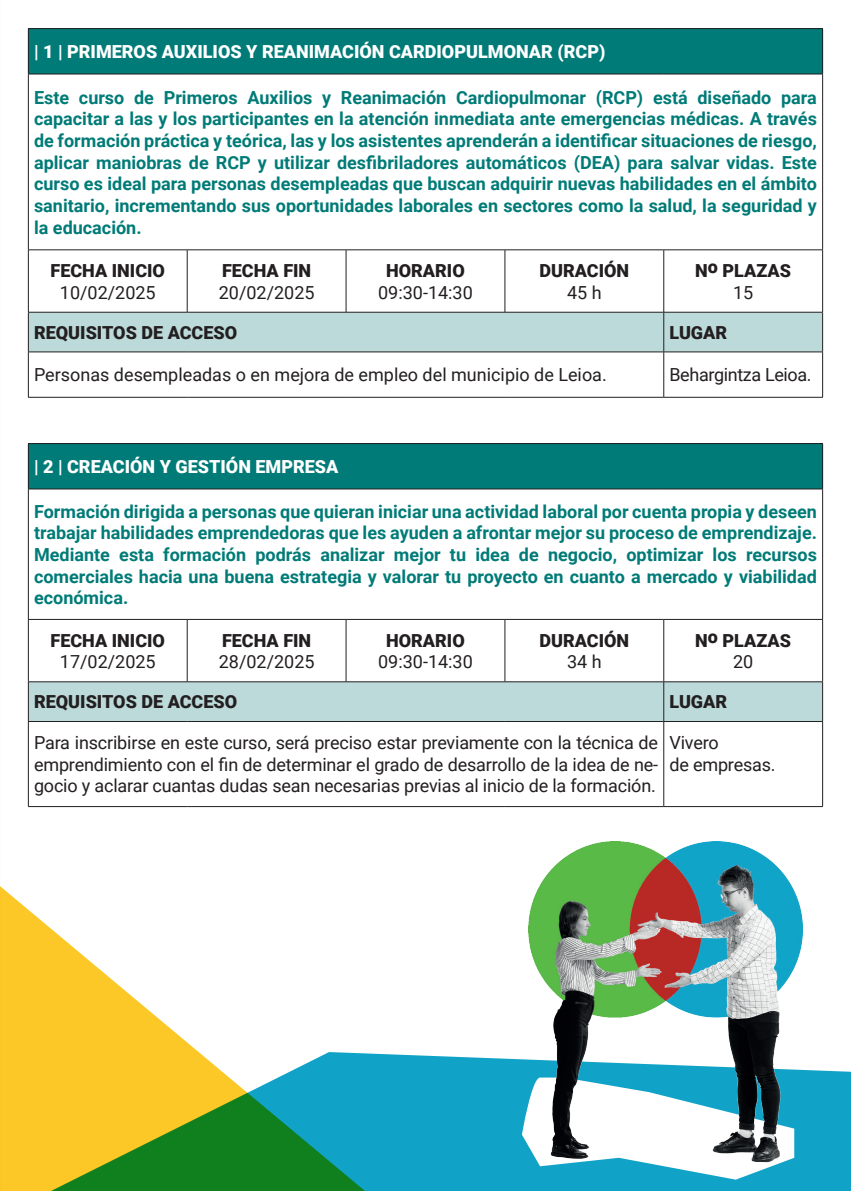
<style>
.page{position:relative;width:851px;height:1191px;background:#fff}
.page>*{position:absolute;margin:0;border:0;box-sizing:border-box;transform-origin:0 0}
.t1{font:700 18px/21.6px "Roboto";color:#007b77;text-align:justify}
.t2{font:18px/21.6px "Roboto";color:#231f20;text-align:justify}
.t3{font:900 18px "Roboto";color:#231f20}
.t4{font:900 18px "Roboto";color:#fff}
.t5{font:18px "Roboto";letter-spacing:-.02em;color:#231f20}
</style>
<div class="page">
<div style="left:28px;top:29px;width:794px;height:45px;background:#007b77"></div>
<svg style="left:29px;top:250px;width:793px;height:147px"></svg>
<div style="left:29px;top:313px;width:793px;height:38px;background:#bcdada"></div>
<hr style="left:28px;top:28px;width:159px;height:1px;background:#231f20">
<hr style="left:28px;top:29px;width:1px;height:45px;background:#231f20">
<hr style="left:187px;top:28px;width:159px;height:1px;background:#231f20">
<hr style="left:346px;top:28px;width:159px;height:1px;background:#231f20">
<hr style="left:505px;top:28px;width:158px;height:1px;background:#231f20">
<hr style="left:663px;top:28px;width:159px;height:1px;background:#231f20">
<hr style="left:822px;top:29px;width:1px;height:45px;background:#231f20">
<hr style="left:28px;top:74px;width:159px;height:1px;background:#231f20">
<hr style="left:28px;top:74px;width:1px;height:175px;background:#231f20">
<hr style="left:187px;top:74px;width:159px;height:1px;background:#231f20">
<hr style="left:346px;top:74px;width:159px;height:1px;background:#231f20">
<hr style="left:505px;top:74px;width:158px;height:1px;background:#231f20">
<hr style="left:663px;top:74px;width:159px;height:1px;background:#231f20">
<hr style="left:822px;top:74px;width:1px;height:175px;background:#231f20">
<hr style="left:28px;top:249px;width:159px;height:1px;background:#231f20">
<hr style="left:28px;top:250px;width:1px;height:62px;background:#231f20">
<hr style="left:187px;top:249px;width:159px;height:1px;background:#231f20">
<hr style="left:187px;top:250px;width:1px;height:62px;background:#231f20">
<hr style="left:346px;top:249px;width:159px;height:1px;background:#231f20">
<hr style="left:345px;top:250px;width:1px;height:62px;background:#231f20">
<hr style="left:505px;top:249px;width:158px;height:1px;background:#231f20">
<hr style="left:504px;top:250px;width:1px;height:62px;background:#231f20">
<hr style="left:663px;top:249px;width:159px;height:1px;background:#231f20">
<hr style="left:663px;top:250px;width:1px;height:62px;background:#231f20">
<hr style="left:822px;top:250px;width:1px;height:62px;background:#231f20">
<hr style="left:28px;top:312px;width:159px;height:1px;background:#231f20">
<hr style="left:28px;top:312px;width:1px;height:40px;background:#231f20">
<hr style="left:187px;top:312px;width:159px;height:1px;background:#231f20">
<hr style="left:346px;top:312px;width:159px;height:1px;background:#231f20">
<hr style="left:663px;top:312px;width:1px;height:40px;background:#231f20">
<hr style="left:822px;top:312px;width:1px;height:40px;background:#231f20">
<hr style="left:28px;top:351px;width:159px;height:1px;background:#231f20">
<hr style="left:28px;top:352px;width:1px;height:45px;background:#231f20">
<hr style="left:187px;top:351px;width:159px;height:1px;background:#231f20">
<hr style="left:346px;top:351px;width:159px;height:1px;background:#231f20">
<hr style="left:505px;top:351px;width:158px;height:1px;background:#231f20">
<hr style="left:663px;top:352px;width:1px;height:45px;background:#231f20">
<hr style="left:822px;top:352px;width:1px;height:45px;background:#231f20">
<hr style="left:28px;top:397px;width:159px;height:1px;background:#231f20">
<hr style="left:187px;top:397px;width:159px;height:1px;background:#231f20">
<hr style="left:346px;top:397px;width:159px;height:1px;background:#231f20">
<hr style="left:505px;top:397px;width:158px;height:1px;background:#231f20">
<hr style="left:663px;top:397px;width:159px;height:1px;background:#231f20">
<hr style="left:505px;top:312px;width:158px;height:1px;background:#231f20">
<hr style="left:663px;top:312px;width:159px;height:1px;background:#231f20">
<hr style="left:663px;top:351px;width:159px;height:1px;background:#231f20">
<div style="left:28px;top:443px;width:794px;height:46px;background:#007b77"></div>
<svg style="left:29px;top:489px;width:793px;height:130px"></svg>
<div style="left:29px;top:682px;width:793px;height:39px;background:#bcdada"></div>
<hr style="left:28px;top:443px;width:159px;height:1px;background:#231f20">
<hr style="left:28px;top:444px;width:1px;height:45px;background:#231f20">
<hr style="left:187px;top:443px;width:159px;height:1px;background:#231f20">
<hr style="left:346px;top:443px;width:159px;height:1px;background:#231f20">
<hr style="left:505px;top:443px;width:158px;height:1px;background:#231f20">
<hr style="left:663px;top:443px;width:159px;height:1px;background:#231f20">
<hr style="left:822px;top:444px;width:1px;height:45px;background:#231f20">
<hr style="left:28px;top:488px;width:159px;height:1px;background:#231f20">
<hr style="left:28px;top:489px;width:1px;height:130px;background:#231f20">
<hr style="left:187px;top:488px;width:159px;height:1px;background:#231f20">
<hr style="left:346px;top:488px;width:159px;height:1px;background:#231f20">
<hr style="left:505px;top:488px;width:158px;height:1px;background:#231f20">
<hr style="left:663px;top:488px;width:159px;height:1px;background:#231f20">
<hr style="left:822px;top:489px;width:1px;height:130px;background:#231f20">
<hr style="left:28px;top:619px;width:159px;height:1px;background:#231f20">
<hr style="left:28px;top:619px;width:1px;height:62px;background:#231f20">
<hr style="left:187px;top:619px;width:159px;height:1px;background:#231f20">
<hr style="left:187px;top:619px;width:1px;height:62px;background:#231f20">
<hr style="left:346px;top:619px;width:159px;height:1px;background:#231f20">
<hr style="left:345px;top:619px;width:1px;height:62px;background:#231f20">
<hr style="left:505px;top:619px;width:158px;height:1px;background:#231f20">
<hr style="left:504px;top:619px;width:1px;height:62px;background:#231f20">
<hr style="left:663px;top:619px;width:159px;height:1px;background:#231f20">
<hr style="left:663px;top:619px;width:1px;height:62px;background:#231f20">
<hr style="left:822px;top:619px;width:1px;height:62px;background:#231f20">
<hr style="left:28px;top:681px;width:159px;height:1px;background:#231f20">
<hr style="left:28px;top:682px;width:1px;height:39px;background:#231f20">
<hr style="left:187px;top:681px;width:159px;height:1px;background:#231f20">
<hr style="left:346px;top:681px;width:159px;height:1px;background:#231f20">
<hr style="left:663px;top:682px;width:1px;height:39px;background:#231f20">
<hr style="left:822px;top:682px;width:1px;height:39px;background:#231f20">
<hr style="left:28px;top:721px;width:159px;height:1px;background:#231f20">
<hr style="left:28px;top:721px;width:1px;height:85px;background:#231f20">
<hr style="left:187px;top:721px;width:159px;height:1px;background:#231f20">
<hr style="left:346px;top:721px;width:159px;height:1px;background:#231f20">
<hr style="left:505px;top:721px;width:158px;height:1px;background:#231f20">
<hr style="left:663px;top:721px;width:1px;height:85px;background:#231f20">
<hr style="left:822px;top:721px;width:1px;height:85px;background:#231f20">
<hr style="left:28px;top:806px;width:159px;height:1px;background:#231f20">
<hr style="left:187px;top:806px;width:159px;height:1px;background:#231f20">
<hr style="left:346px;top:806px;width:159px;height:1px;background:#231f20">
<hr style="left:505px;top:806px;width:158px;height:1px;background:#231f20">
<hr style="left:663px;top:806px;width:159px;height:1px;background:#231f20">
<hr style="left:505px;top:681px;width:158px;height:1px;background:#231f20">
<hr style="left:663px;top:681px;width:159px;height:1px;background:#231f20">
<hr style="left:663px;top:721px;width:159px;height:1px;background:#231f20">
<div style="left:439px;top:1056px;width:411px;height:135px;background:#11a3c7"></div>
<svg style="left:522px;top:1077px;width:272px;height:102px"></svg>
<img style="left:528px;top:841px;width:274px;height:321px">
<svg style="left:0;top:886px;width:439px;height:305px"></svg>
<p class="t4" style="left:34px;top:39px;width:572px">| 1 | PRIMEROS AUXILIOS Y REANIMACIÓN CARDIOPULMONAR (RCP)</p>
<p class="t1" style="left:34px;top:86px;width:784px">Este curso de Primeros Auxilios y Reanimación Cardiopulmonar (RCP) está diseñado para capacitar a las y los participantes en la atención inmediata ante emergencias médicas. A través de formación práctica y teórica, las y los asistentes aprenderán a identificar situaciones de riesgo, aplicar maniobras de RCP y utilizar desfibriladores automáticos (DEA) para salvar vidas. Este curso es ideal para personas desempleadas que buscan adquirir nuevas habilidades en el ámbito sanitario, incrementando sus oportunidades laborales en sectores como la salud, la seguridad y la educación.</p>
<p class="t3" style="left:50px;top:258px;width:116px">FECHA INICIO</p>
<p class="t2" style="left:60px;top:281px;width:97px">10/02/2025</p>
<p class="t3" style="left:539px;top:258px;width:91px">DURACIÓN</p>
<p class="t2" style="left:567px;top:281px;width:36px">45 h</p>
<p class="t3" style="left:695px;top:258px;width:97px">No PLAZAS</p>
<p class="t2" style="left:733px;top:281px;width:22px">15</p>
<p class="t3" style="left:222px;top:258px;width:91px">FECHA FIN</p>
<p class="t2" style="left:219px;top:281px;width:97px">20/02/2025</p>
<p class="t3" style="left:386px;top:258px;width:80px">HORARIO</p>
<p class="t2" style="left:378px;top:281px;width:96px">09:30-14:30</p>
<p class="t3" style="left:34px;top:320px;width:205px">REQUISITOS DE ACCESO</p>
<p class="t3" style="left:669px;top:320px;width:59px">LUGAR</p>
<p class="t2" style="left:34px;top:363px;width:574px">Personas desempleadas o en mejora de empleo del municipio de Leioa.</p>
<p class="t5" style="left:669px;top:362px;width:144px">Behargintza Leioa.</p>
<p class="t4" style="left:34px;top:454px;width:306px">| 2 | CREACIÓN Y GESTIÓN EMPRESA</p>
<p class="t1" style="left:34px;top:500px;width:784px">Formación dirigida a personas que quieran iniciar una actividad laboral por cuenta propia y deseen trabajar habilidades emprendedoras que les ayuden a afrontar mejor su proceso de emprendizaje.<br>Mediante esta formación podrás analizar mejor tu idea de negocio, optimizar los recursos comerciales hacia una buena estrategia y valorar tu proyecto en cuanto a mercado y viabilidad económica.</p>
<p class="t3" style="left:50px;top:627px;width:116px">FECHA INICIO</p>
<p class="t2" style="left:60px;top:650px;width:97px">17/02/2025</p>
<p class="t3" style="left:539px;top:627px;width:91px">DURACIÓN</p>
<p class="t2" style="left:567px;top:650px;width:36px">34 h</p>
<p class="t3" style="left:695px;top:627px;width:97px">No PLAZAS</p>
<p class="t2" style="left:733px;top:650px;width:22px">20</p>
<p class="t3" style="left:222px;top:627px;width:91px">FECHA FIN</p>
<p class="t2" style="left:219px;top:650px;width:97px">28/02/2025</p>
<p class="t3" style="left:386px;top:627px;width:80px">HORARIO</p>
<p class="t2" style="left:378px;top:650px;width:96px">09:30-14:30</p>
<p class="t3" style="left:34px;top:689px;width:205px">REQUISITOS DE ACCESO</p>
<p class="t3" style="left:669px;top:689px;width:59px">LUGAR</p>
<p class="t2" style="left:34px;top:731px;width:625px">Para inscribirse en este curso, será preciso estar previamente con la técnica de emprendimiento con el fin de determinar el grado de desarrollo de la idea de ne&shy;gocio y aclarar cuantas dudas sean necesarias previas al inicio de la formación.</p>
<p class="t2" style="left:669px;top:731px;width:51px">Vivero</p>
<p class="t2" style="left:669px;top:753px;width:108px">de empresas.</p>
</div>
